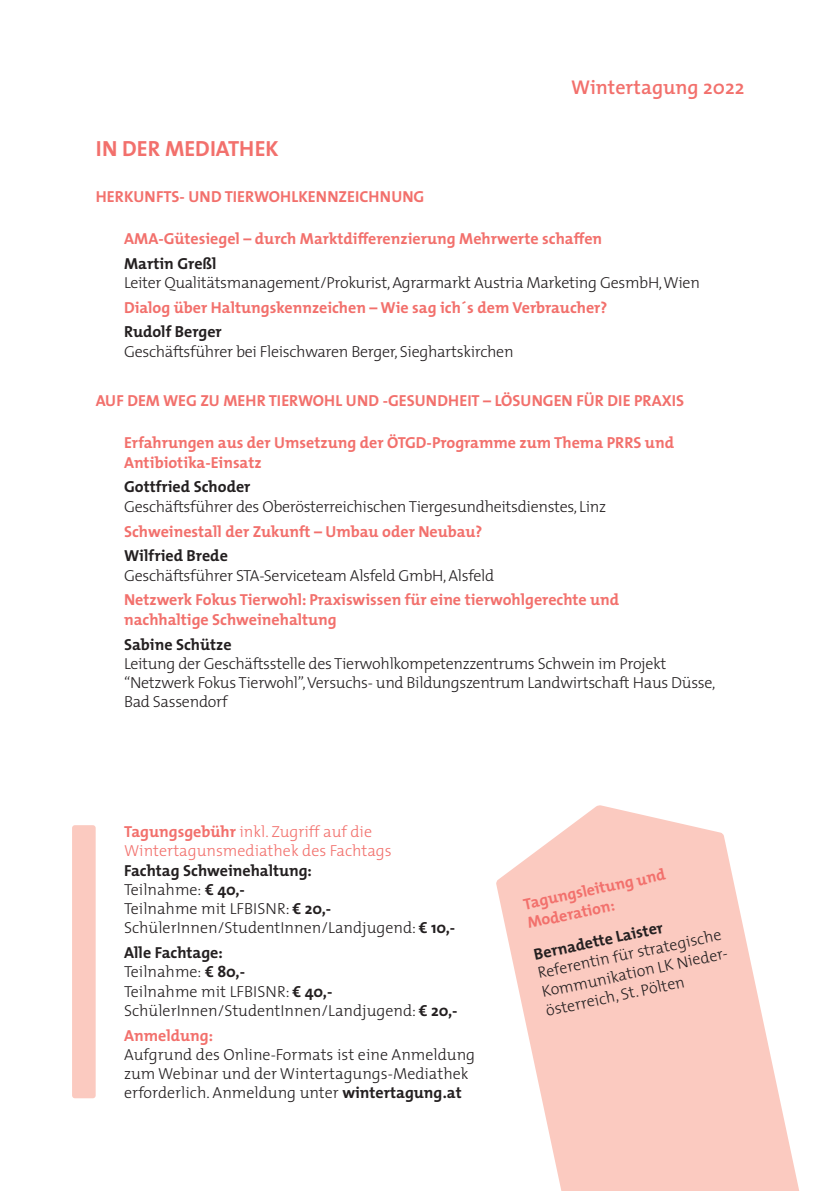
<style>
.page{position:relative;width:840px;height:1191px;background:#fff}
.page>*{position:absolute;margin:0;border:0;box-sizing:border-box;transform-origin:0 0}
.t1{font:700 22px "The Mix";color:#f2706c}
.t2{font:600 20px "The Mix";color:#f2706c}
.t3{font:300 16px/19.2px "The Mix";letter-spacing:-.02em;color:#231f20}
.t4{font:700 16px/19.2px "The Mix";color:#f2706c}
.t5{font:300 16px/19.2px "The Mix";color:#231f20}
.t6{font:700 16px "The Mix";color:#231f20}
.t7{font:300 16px/19.2px "The Mix";color:#f2706c}
.s1{font-weight:700}
</style>
<div class="page">
<svg style="left:496px;top:805px;width:303px;height:386px;fill:#fbcac0"></svg>
<div style="left:72px;top:825px;width:24px;height:273px;background:#fbcac0;border-radius:3px"></div>
<p class="t2" style="left:570px;top:70px;width:175px">Wintertagung 2022</p>
<h1 class="t1" style="left:96px;top:135px;width:184px">IN DER MEDIATHEK</h1>
<p class="t4" style="left:96px;top:187px;width:330px">HERKUNFTS- UND TIERWOHLKENNZEICHNUNG</p>
<p class="t4" style="left:124px;top:229px;width:479px">AMA-Gütesiegel – durch Marktdifferenzierung Mehrwerte schaffen</p>
<p class="t6" style="left:124px;top:253px;width:94px">Martin Greßl</p>
<p class="t3" style="left:124px;top:272px;width:577px">Leiter Qualitätsmanagement/Prokurist, Agrarmarkt Austria Marketing GesmbH, Wien</p>
<p class="t4" style="left:124px;top:298px;width:484px">Dialog über Haltungskennzeichen – Wie sag ich´s dem Verbraucher?</p>
<p class="t6" style="left:124px;top:322px;width:99px">Rudolf Berger</p>
<p class="t3" style="left:124px;top:341px;width:391px">Geschäftsführer bei Fleischwaren Berger, Sieghartskirchen</p>
<p class="t4" style="left:96px;top:391px;width:589px">AUF DEM WEG ZU MEHR TIERWOHL UND -GESUNDHEIT – LÖSUNGEN FÜR DIE PRAXIS</p>
<p class="t4" style="left:124px;top:433px;width:551px">Erfahrungen aus der Umsetzung der ÖTGD-Programme zum Thema PRRS und<br>Antibiotika-Einsatz</p>
<p class="t6" style="left:124px;top:477px;width:128px">Gottfried Schoder</p>
<p class="t3" style="left:124px;top:496px;width:483px">Geschäftsführer des Oberösterreichischen Tiergesundheitsdienstes, Linz</p>
<p class="t4" style="left:124px;top:521px;width:360px">Schweinestall der Zukunft – Umbau oder Neubau?</p>
<p class="t6" style="left:124px;top:545px;width:105px">Wilfried Brede</p>
<p class="t3" style="left:124px;top:565px;width:371px">Geschäftsführer STA-Serviceteam Alsfeld GmbH, Alsfeld</p>
<p class="t4" style="left:124px;top:590px;width:496px">Netzwerk Fokus Tierwohl: Praxiswissen für eine tierwohlgerechte und nachhaltige Schweinehaltung</p>
<p class="t6" style="left:124px;top:634px;width:109px">Sabine Schütze</p>
<p class="t3" style="left:124px;top:653px;width:592px">Leitung der Geschäftsstelle des Tierwohlkompetenzzentrums Schwein im Projekt “Netzwerk Fokus Tierwohl”, Versuchs- und Bildungszentrum Landwirtschaft Haus Düsse,<br>Bad Sassendorf</p>
<p class="t7" style="left:124px;top:821px;width:269px"><span class="s1">Tagungsgebühr</span> inkl. Zugriff auf die<br>Wintertagunsmediathek des Fachtags</p>
<p class="t5" style="left:124px;top:860px;width:332px"><span class="s1">Fachtag Schweinehaltung:<br></span>Teilnahme: <span class="s1">€ 40,-<br></span>Teilnahme mit LFBISNR: <span class="s1">€ 20,-<br></span>SchülerInnen/StudentInnen/Landjugend: <span class="s1">€ 10,-</span></p>
<p class="t5" style="left:124px;top:942px;width:335px"><span class="s1">Alle Fachtage:<br></span>Teilnahme: <span class="s1">€ 80,-<br></span>Teilnahme mit LFBISNR: <span class="s1">€ 40,-<br></span>SchülerInnen/StudentInnen/Landjugend: <span class="s1">€ 20,-</span></p>
<p class="t4" style="left:124px;top:1025px;width:90px">Anmeldung:</p>
<p class="t5" style="left:124px;top:1044px;width:352px">Aufgrund des Online-Formats ist eine Anmeldung zum Webinar und der Wintertagungs-Mediathek erforderlich. Anmeldung unter <span class="s1">wintertagung.at</span></p>
<p class="t4" style="left:521px;top:895px;width:146px;rotate:-12deg">Tagungsleitung und<br>Moderation:</p>
<p class="t6" style="left:531px;top:944px;width:133px;rotate:-12deg">Bernadette Laister</p>
<p class="t3" style="left:535px;top:963px;width:194px;rotate:-12deg">Referentin für strategische<br>Kommunikation LK Nieder&shy;österreich, St. Pölten</p>
</div>
